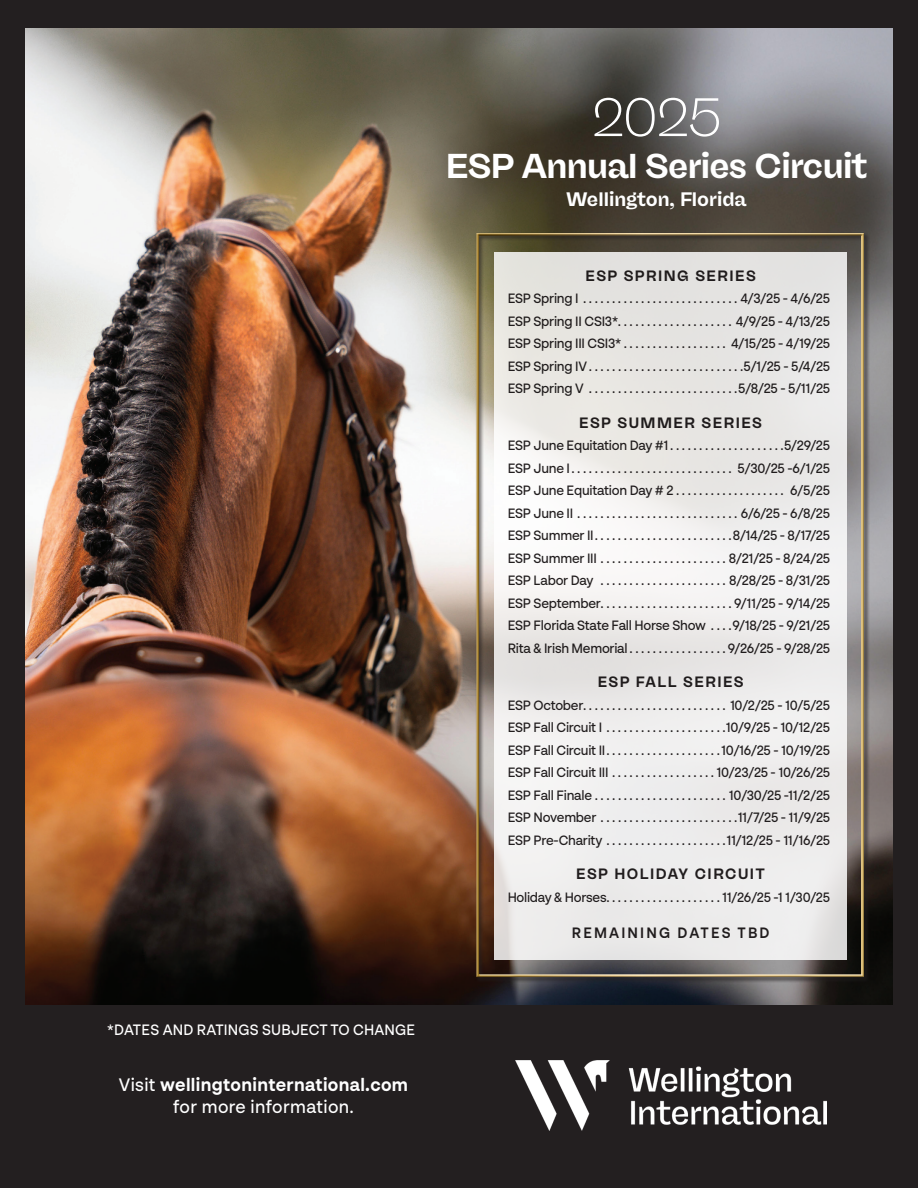
<style>
.page{position:relative;width:918px;height:1188px;background:#231f20}
.page>*{position:absolute;margin:0;border:0;box-sizing:border-box;transform-origin:0 0}
.t1{font:300 54px "Freigeist";color:#fff}
.t2{font:700 34.5px "Freigeist";letter-spacing:-.02em;color:#fff}
.t3{font:700 19.5px "Freigeist";color:#fff}
.t4{font:700 18px/21.6px "BR Sonoma";letter-spacing:.02em;color:#fff;text-align:center;scale:.95 1}
.t5{font:700 15px "Freigeist";letter-spacing:.1em;color:#231f20;scale:.95 1}
.t6{font:500 15px "BR Sonoma";letter-spacing:.01em;color:#fff;scale:.95 1}
.t7{font:600 15px "BR Sonoma";letter-spacing:.15em;color:#231f20;scale:.95 1}
.t8{font:500 13.5px/22.5px "BR Sonoma";letter-spacing:-.02em;color:#231f20;text-align:justify;scale:.95 1}
.s1{font-weight:500}
</style>
<div class="page">
<img style="left:26px;top:28px;width:866px;height:976px">
<div style="left:474px;top:232px;width:392px;height:747px;background:#231f20;opacity:.75"></div>
<img style="left:516px;top:1061px;width:310px;height:69px">
<h1 class="t1" style="left:592px;top:86px;width:130px">2025</h1>
<h2 class="t2" style="left:446px;top:144px;width:423px">ESP Annual Series Circuit</h2>
<h3 class="t3" style="left:567px;top:187px;width:181px">Wellington, Florida</h3>
<p class="t5" style="left:586px;top:266px;width:181px">ESP SPRING SERIES</p>
<p class="t8" style="left:508px;top:287px;width:341px">ESP Spring I . . . . . . . . . . . . . . . . . . . . . . . . . . 4/3/25 - 4/6/25<br>ESP Spring II CSI3* . . . . . . . . . . . . . . . . . . . . 4/9/25 - 4/13/25<br>ESP Spring III CSI3* . . . . . . . . . . . . . . . . . . 4/15/25 - 4/19/25<br>ESP Spring IV . . . . . . . . . . . . . . . . . . . . . . . . . . 5/1/25 - 5/4/25<br>ESP Spring V . . . . . . . . . . . . . . . . . . . . . . . . . 5/8/25 - 5/11/25</p>
<p class="t5" style="left:579px;top:413px;width:194px">ESP SUMMER SERIES</p>
<p class="t8" style="left:508px;top:434px;width:341px">ESP June Equitation Day #1 . . . . . . . . . . . . . . . . . . . 5/29/25<br>ESP June I . . . . . . . . . . . . . . . . . . . . . . . . . . . . 5/30/25 -6/1/25<br>ESP June Equitation Day # 2 . . . . . . . . . . . . . . . . . . . 6/5/25<br>ESP June II . . . . . . . . . . . . . . . . . . . . . . . . . . . . 6/6/25 - 6/8/25<br>ESP Summer II . . . . . . . . . . . . . . . . . . . . . . . 8/14/25 - 8/17/25<br>ESP Summer III . . . . . . . . . . . . . . . . . . . . . 8/21/25 - 8/24/25<br>ESP Labor Day . . . . . . . . . . . . . . . . . . . . . . 8/28/25 - 8/31/25<br>ESP September. . . . . . . . . . . . . . . . . . . . . . . 9/11/25 - 9/14/25<br>ESP Florida State Fall Horse Show . . . 9/18/25 - 9/21/25<br>Rita &amp; Irish Memorial . . . . . . . . . . . . . . . . 9/26/25 - 9/28/25</p>
<p class="t5" style="left:598px;top:673px;width:155px">ESP FALL SERIES</p>
<p class="t8" style="left:508px;top:693px;width:341px">ESP October......................... 10/2/25 - 10/5/25<br>ESP Fall Circuit I . . . . . . . . . . . . . . . . . . . . 10/9/25 - 10/12/25<br>ESP Fall Circuit II . . . . . . . . . . . . . . . . . . . 10/16/25 - 10/19/25<br>ESP Fall Circuit III . . . . . . . . . . . . . . . . . 10/23/25 - 10/26/25<br>ESP Fall Finale . . . . . . . . . . . . . . . . . . . . . . . 10/30/25 -11/2/25<br>ESP November . . . . . . . . . . . . . . . . . . . . . . . 11/7/25 - 11/9/25<br>ESP Pre-Charity . . . . . . . . . . . . . . . . . . . . 11/12/25 - 11/16/25</p>
<p class="t5" style="left:576px;top:865px;width:200px">ESP HOLIDAY CIRCUIT</p>
<p class="t8" style="left:508px;top:885px;width:341px">Holiday &amp; Horses. . . . . . . . . . . . . . . . . . . . 11/26/25 -1 1/30/25</p>
<p class="t7" style="left:572px;top:923px;width:210px">REMAINING DATES TBD</p>
<p class="t6" style="left:107px;top:1020px;width:326px">*DATES AND RATINGS SUBJECT TO CHANGE</p>
<h3 class="t4" style="left:119px;top:1074px;width:306px"><span class="s1">Visit</span> wellingtoninternational.com <span class="s1">for more information.</span></h3>
</div>
